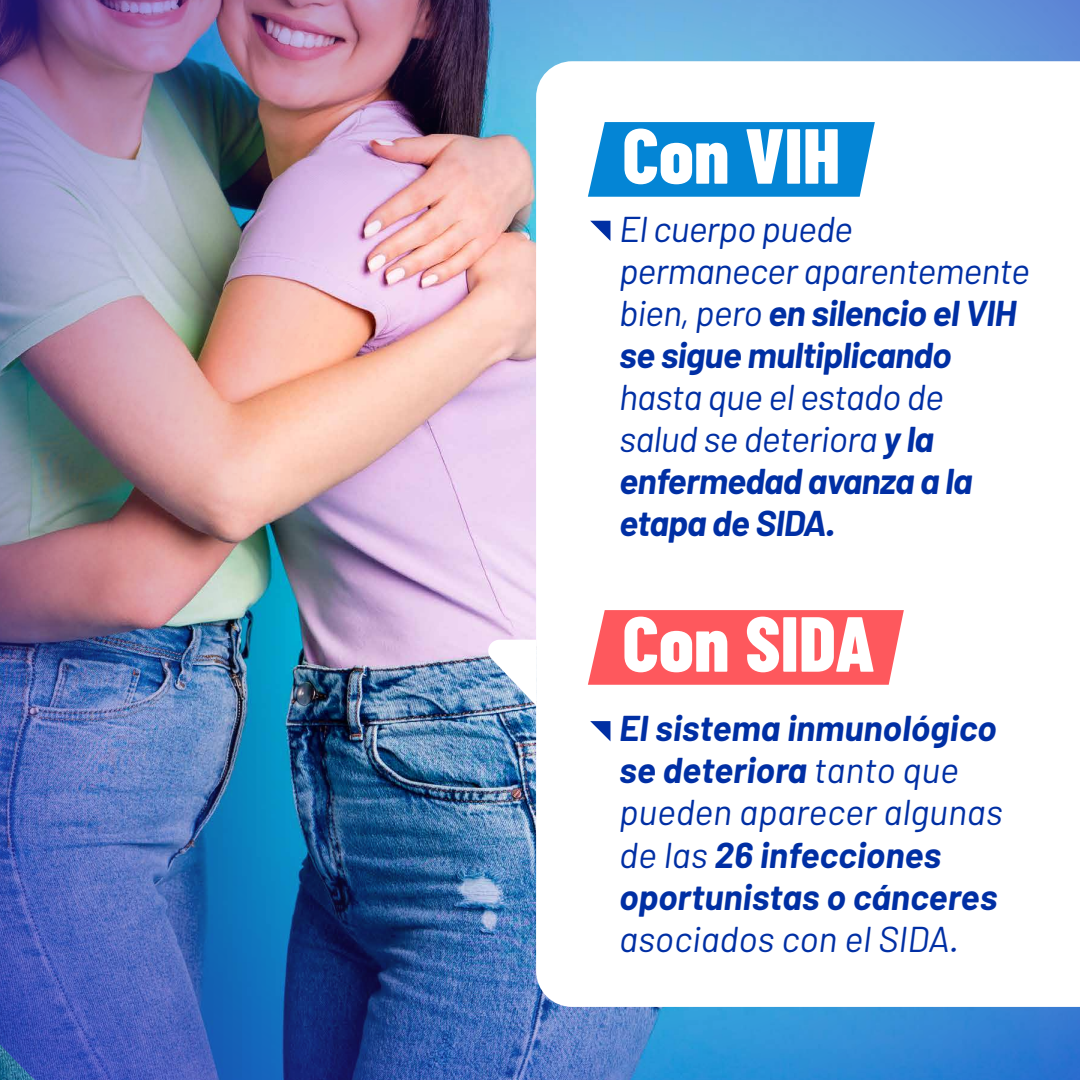
<style>
.page{position:relative;width:1080px;height:1080px;background:#fff}
.page>*{position:absolute;margin:0;border:0;box-sizing:border-box;transform-origin:0 0}
.t1{font:800 77.9px "Barlow Condensed";color:#fff}
.t2{font:italic 36px/42px "Barlow";letter-spacing:-.02em;color:#002fa4}
.t3{font:italic 700 36px/42px "Barlow";color:#002fa4}
.t4{font:italic 36px "Barlow";color:#002fa4}
.s1{font-weight:700}
.s2{font-weight:400}
</style>
<div class="page">
<img style="left:0;top:0;width:1080px;height:1080px">
<svg style="left:536px;top:61px;width:544px;height:946px"></svg>
<svg style="left:485px;top:640px;width:51px;height:66px"></svg>
<svg style="left:588px;top:122px;width:287px;height:75px;background:#138cd7"></svg>
<svg style="left:588px;top:610px;width:316px;height:75px;background:#fe6165"></svg>
<svg style="left:590px;top:221px;width:20px;height:20px"></svg>
<svg style="left:590px;top:721px;width:20px;height:20px"></svg>
<h1 class="t1" style="left:622px;top:107px;width:220px">Con VIH</h1>
<p class="t2" style="left:619px;top:207px;width:412px">El cuerpo puede permanecer aparentemente bien, pero <span class="s1">en silencio el VIH se sigue multiplicando</span></p>
<p class="t2" style="left:619px;top:375px;width:355px">hasta que el estado de salud se deteriora <span class="s1">y la enfermedad avanza a la etapa de SIDA.</span></p>
<h1 class="t1" style="left:622px;top:595px;width:254px">Con SIDA</h1>
<p class="t3" style="left:619px;top:707px;width:385px">El sistema inmunológico se deteriora <span class="s2">tanto que pueden aparecer algunas de las</span> 26 infecciones oportunistas o cánceres</p>
<p class="t4" style="left:619px;top:916px;width:341px">asociados con el SIDA.</p>
</div>
